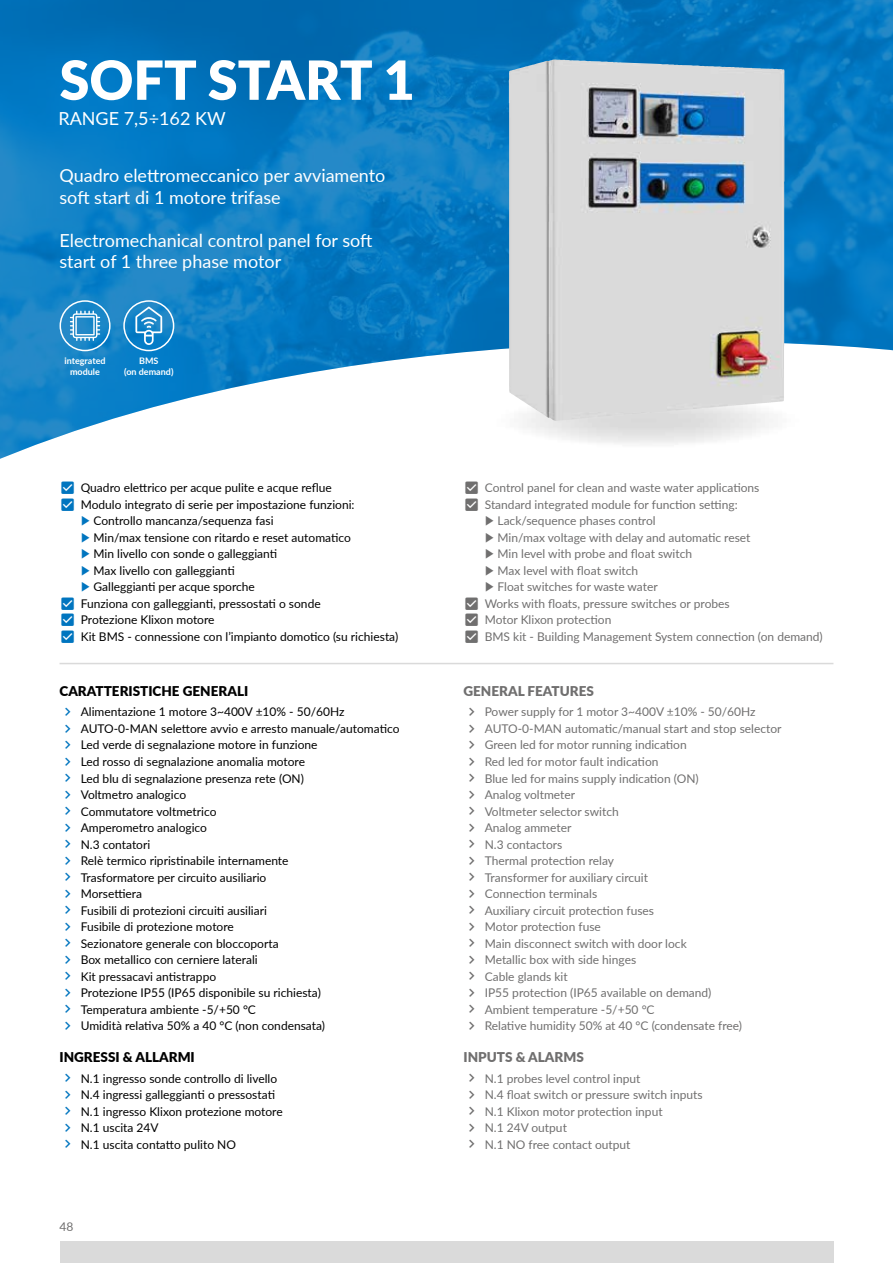
<style>
.page{position:relative;width:893px;height:1263px;background:#fff}
.page>*{position:absolute;margin:0;border:0;box-sizing:border-box;transform-origin:0 0}
.t1{font:900 54px "Lato";color:#fff}
.t2{font:18px/21.6px "Lato";color:#fff}
.t3{font:900 13.5px "Lato";color:#000}
.t4{font:900 13.5px "Lato";color:#706f6f}
.t5{font:12px/16.5px "Lato";color:#000}
.t6{font:12px/16.5px "Lato";color:#706f6f}
.t7{font:700 9px/10.8px "Lato";color:#fff;text-align:center}
</style>
<div class="page">
<div style="left:60px;top:1242px;width:773px;height:21px;background:#dadada"></div>
<img style="left:0;top:0;width:893px;height:459px">
<svg style="left:135px;top:306px;width:27px;height:39px"></svg>
<div style="left:123px;top:300px;width:51px;height:51px;border:2px solid #fff;border-radius:50%"></div>
<svg style="left:70px;top:310px;width:30px;height:31px"></svg>
<div style="left:60px;top:300px;width:51px;height:51px;border:2px solid #fff;border-radius:50%"></div>
<svg style="left:481px;top:385px;width:331px;height:71px"></svg>
<img style="left:509px;top:60px;width:43px;height:358px">
<hr style="left:60px;top:663px;width:773px;height:1px;background:#dadada">
<h1 class="t1" style="left:60px;top:39px;width:357px">SOFT START 1</h1>
<h2 class="t2" style="left:58px;top:107px;width:169px">RANGE 7,5÷162 KW</h2>
<h2 class="t2" style="left:60px;top:164px;width:327px">Quadro elettromeccanico per avviamento soft start di 1 motore trifase</h2>
<h2 class="t2" style="left:60px;top:229px;width:314px">Electromechanical control panel for soft start of 1 three phase motor</h2>
<p class="t7" style="left:64px;top:355px;width:43px">integrated module</p>
<p class="t7" style="left:124px;top:355px;width:51px">BMS<br>(on demand)</p>
<p class="t5" style="left:81px;top:479px;width:253px">Quadro elettrico per acque pulite e acque reflue</p>
<p class="t5" style="left:81px;top:496px;width:275px">Modulo integrato di serie per impostazione funzioni:</p>
<p class="t5" style="left:94px;top:512px;width:182px">Controllo mancanza/sequenza fasi</p>
<p class="t5" style="left:94px;top:529px;width:259px">Min/max tensione con ritardo e reset automatico</p>
<p class="t5" style="left:94px;top:545px;width:185px">Min livello con sonde o galleggianti</p>
<p class="t5" style="left:94px;top:562px;width:143px">Max livello con galleggianti</p>
<p class="t5" style="left:94px;top:578px;width:163px">Galleggianti per acque sporche</p>
<p class="t5" style="left:81px;top:595px;width:241px">Funziona con galleggianti, pressostati o sonde</p>
<p class="t5" style="left:81px;top:611px;width:135px">Protezione Klixon motore</p>
<p class="t5" style="left:81px;top:628px;width:319px">Kit BMS - connessione con l’impianto domotico (su richiesta)</p>
<p class="t6" style="left:485px;top:479px;width:276px">Control panel for clean and waste water applications</p>
<p class="t6" style="left:485px;top:496px;width:254px">Standard integrated module for function setting:</p>
<p class="t6" style="left:497px;top:512px;width:160px">Lack/sequence phases control</p>
<p class="t6" style="left:497px;top:529px;width:254px">Min/max voltage with delay and automatic reset</p>
<p class="t6" style="left:497px;top:545px;width:196px">Min level with probe and float switch</p>
<p class="t6" style="left:497px;top:562px;width:142px">Max level with float switch</p>
<p class="t6" style="left:497px;top:578px;width:162px">Float switches for waste water</p>
<p class="t6" style="left:485px;top:595px;width:246px">Works with floats, pressure switches or probes</p>
<p class="t6" style="left:485px;top:611px;width:128px">Motor Klixon protection</p>
<p class="t6" style="left:485px;top:628px;width:340px">BMS kit - Building Management System connection (on demand)</p>
<p class="t3" style="left:60px;top:681px;width:190px">CARATTERISTICHE GENERALI</p>
<p class="t4" style="left:463px;top:681px;width:132px">GENERAL FEATURES</p>
<p class="t5" style="left:81px;top:703px;width:320px">Alimentazione 1 motore 3~400V ±10% - 50/60Hz AUTO-0-MAN selettore avvio e arresto manuale/automatico Led verde di segnalazione motore in funzione<br>Led rosso di segnalazione anomalia motore<br>Led blu di segnalazione presenza rete (ON)<br>Voltmetro analogico<br>Commutatore voltmetrico<br>Amperometro analogico<br>N.3 contatori<br>Relè termico ripristinabile internamente<br>Trasformatore per circuito ausiliario<br>Morsettiera<br>Fusibili di protezioni circuiti ausiliari<br>Fusibile di protezione motore<br>Sezionatore generale con bloccoporta<br>Box metallico con cerniere laterali<br>Kit pressacavi antistrappo<br>Protezione IP55 (IP65 disponibile su richiesta)<br>Temperatura ambiente -5/+50 °C<br>Umidità relativa 50% a 40 °C (non condensata)</p>
<p class="t6" style="left:485px;top:703px;width:298px">Power supply for 1 motor 3~400V ±10% - 50/60Hz<br>AUTO-0-MAN automatic/manual start and stop selector<br>Green led for motor running indication<br>Red led for motor fault indication<br>Blue led for mains supply indication (ON)<br>Analog voltmeter<br>Voltmeter selector switch<br>Analog ammeter<br>N.3 contactors<br>Thermal protection relay<br>Transformer for auxiliary circuit<br>Connection terminals<br>Auxiliary circuit protection fuses<br>Motor protection fuse<br>Main disconnect switch with door lock<br>Metallic box with side hinges<br>Cable glands kit<br>IP55 protection (IP65 available on demand)<br>Ambient temperature -5/+50 °C<br>Relative humidity 50% at 40 °C (condensate free)</p>
<p class="t3" style="left:60px;top:1047px;width:137px">INGRESSI &amp; ALLARMI</p>
<p class="t4" style="left:463px;top:1047px;width:122px">INPUTS &amp; ALARMS</p>
<p class="t5" style="left:81px;top:1069px;width:203px">N.1 ingresso sonde controllo di livello<br>N.4 ingressi galleggianti o pressostati<br>N.1 ingresso Klixon protezione motore<br>N.1 uscita 24V<br>N.1 uscita contatto pulito NO</p>
<p class="t6" style="left:485px;top:1069px;width:219px">N.1 probes level control input<br>N.4 float switch or pressure switch inputs<br>N.1 Klixon motor protection input<br>N.1 24V output<br>N.1 NO free contact output</p>
<p class="t6" style="left:60px;top:1218px;width:15px">48</p>
</div>
